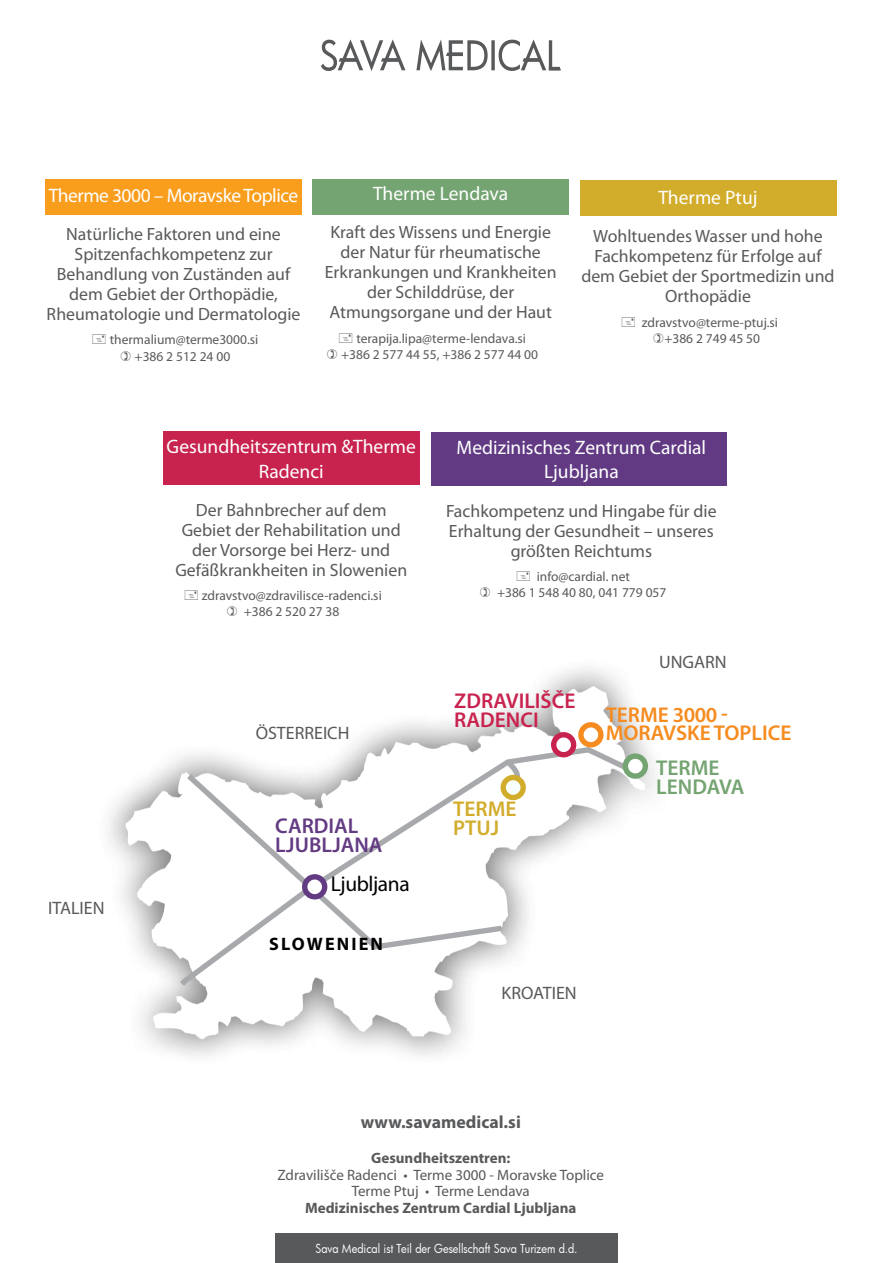
<style>
.page{position:relative;width:893px;height:1263px;background:#fff}
.page>*{position:absolute;margin:0;border:0;box-sizing:border-box;transform-origin:0 0}
.t1{font:600 21.45px/18.8px "Myriad Pro";color:#f68b1f}
.t2{font:600 21.45px/18.8px "Myriad Pro";color:#c8234f}
.t3{font:600 21.45px "Myriad Pro";color:#633b83}
.t4{font:600 21.45px/18.8px "Myriad Pro";color:#74a471}
.t5{font:21.45px "Myriad Pro";letter-spacing:-.02em;color:#000}
.t6{font:600 21.45px "Myriad Pro";color:#d2ac2b}
.t7{font:19.5px/24.3px "Myriad Pro";color:#fff;text-align:center}
.t8{font:19.5px "Myriad Pro";letter-spacing:-.025em;color:#fff}
.t9{font:18px "Myriad Pro";color:#58595b}
.t10{font:700 18px "Myriad Pro";letter-spacing:.12em;color:#000}
.t11{font:17.85px/20px "Myriad Pro";color:#58595b;text-align:center}
.t12{font:700 17.85px "Myriad Pro";color:#58595b}
.t13{font:15px/16.5px "Myriad Pro";color:#58595b;text-align:center}
.t14{font:700 15px "Myriad Pro";color:#58595b}
.t15{font:13.5px/16.2px "Myriad Pro";color:#58595b;text-align:center}
.t16{font:12.15px "Futura";letter-spacing:-.005em;color:#fff;scale:.9 1}
</style>
<div class="page">
<svg style="left:321px;top:39px;width:240px;height:32px"></svg>
<div style="left:45px;top:179px;width:257px;height:36px;background:#f99d1c"></div>
<div style="left:163px;top:431px;width:257px;height:54px;background:#c8234f"></div>
<div style="left:312px;top:179px;width:257px;height:36px;background:#74a471"></div>
<div style="left:580px;top:180px;width:256px;height:36px;background:#d2ac2b"></div>
<div style="left:431px;top:432px;width:296px;height:54px;background:#613a83"></div>
<svg style="left:109px;top:668px;width:546px;height:388px"></svg>
<svg style="left:125px;top:686px;width:520px;height:353px"></svg>
<svg style="left:174px;top:744px;width:460px;height:247px"></svg>
<svg style="left:181px;top:768px;width:326px;height:184px"></svg>
<svg style="left:581px;top:725px;width:20px;height:20px"></svg>
<div style="left:578px;top:722px;width:25px;height:25px;border:5px solid #f68b1f;border-radius:50%"></div>
<svg style="left:625px;top:756px;width:20px;height:20px"></svg>
<div style="left:623px;top:753px;width:25px;height:26px;border:5px solid #74a471;border-radius:50%"></div>
<svg style="left:554px;top:735px;width:20px;height:20px"></svg>
<div style="left:551px;top:732px;width:25px;height:25px;border:5px solid #c8234f;border-radius:50%"></div>
<svg style="left:502px;top:756px;width:21px;height:24px"></svg>
<svg style="left:503px;top:777px;width:20px;height:20px"></svg>
<div style="left:500px;top:775px;width:26px;height:25px;border:5px solid #d2ac2b;border-radius:50%"></div>
<svg style="left:305px;top:877px;width:20px;height:20px"></svg>
<div style="left:302px;top:874px;width:25px;height:25px;border:5px solid #633b83;border-radius:50%"></div>
<div style="left:275px;top:1233px;width:343px;height:30px;background:#58595b"></div>
<p class="t8" style="left:49px;top:183px;width:251px">Therme 3000 – Moravske Toplice</p>
<p class="t11" style="left:47px;top:223px;width:255px">Natürliche Faktoren und eine<br>Spitzenfachkompetenz zur<br>Behandlung von Zuständen auf dem Gebiet der Orthopädie,<br>Rheumatologie und Dermatologie</p>
<p class="t15" style="left:110px;top:331px;width:150px">thermalium@terme3000.si +386 2 512 24 00</p>
<p class="t7" style="left:373px;top:181px;width:137px">Therme Lendava</p>
<p class="t11" style="left:325px;top:222px;width:233px">Kraft des Wissens und Energie der Natur für rheumatische<br>Erkrankungen und Krankheiten der Schilddrüse, der<br>Atmungsorgane und der Haut</p>
<p class="t15" style="left:341px;top:330px;width:199px">terapija.lipa@terme-lendava.si +386 2 577 44 55, +386 2 577 44 00</p>
<p class="t7" style="left:658px;top:185px;width:101px">Therme Ptuj</p>
<p class="t11" style="left:581px;top:226px;width:255px">Wohltuendes Wasser und hohe<br>Fachkompetenz für Erfolge auf dem Gebiet der Sportmedizin und<br>Orthopädie</p>
<p class="t15" style="left:642px;top:314px;width:138px">zdravstvo@terme-ptuj.si +386 2 749 45 50</p>
<p class="t7" style="left:167px;top:434px;width:251px">Gesundheitszentrum &amp;Therme<br>Radenci</p>
<p class="t11" style="left:175px;top:499px;width:233px">Der Bahnbrecher auf dem<br>Gebiet der Rehabilitation und der Vorsorge bei Herz- und<br>Gefäßkrankheiten in Slowenien</p>
<p class="t15" style="left:202px;top:587px;width:181px">zdravstvo@zdravilisce-radenci.si +386 2 520 27 38</p>
<p class="t9" style="left:256px;top:722px;width:95px">ÖSTERREICH</p>
<p class="t7" style="left:457px;top:436px;width:251px;line-height:23.4px">Medizinisches Zentrum Cardial<br>Ljubljana</p>
<p class="t11" style="left:446px;top:500px;width:272px">Fachkompetenz und Hingabe für die<br>Erhaltung der Gesundheit – unseres größten Reichtums</p>
<p class="t15" style="left:497px;top:568px;width:171px">info@cardial. net<br>+386 1 548 40 80, 041 779 057</p>
<p class="t2" style="left:454px;top:691px;width:120px">ZDRAVILIŠČE<br>RADENCI</p>
<p class="t6" style="left:453px;top:795px;width:65px">TERME</p>
<p class="t9" style="left:659px;top:651px;width:69px">UNGARN</p>
<p class="t1" style="left:606px;top:704px;width:187px">TERM E 3000 -<br>MORAVSKE TOPLICE</p>
<p class="t4" style="left:656px;top:758px;width:65px">TERME<br>LENDAVA</p>
<p class="t3" style="left:275px;top:812px;width:72px">CARDIAL</p>
<p class="t6" style="left:453px;top:814px;width:47px">PTUJ</p>
<p class="t3" style="left:275px;top:831px;width:106px">LJUBLJANA</p>
<p class="t9" style="left:48px;top:897px;width:58px">ITALIEN</p>
<p class="t5" style="left:331px;top:871px;width:80px">Ljubljana</p>
<p class="t10" style="left:269px;top:932px;width:115px">Slowenien</p>
<p class="t9" style="left:502px;top:982px;width:77px">KROATIEN</p>
<p class="t12" style="left:361px;top:1110px;width:162px">www.savamedical.si</p>
<p class="t14" style="left:371px;top:1148px;width:141px">Gesundheitszentren:</p>
<p class="t13" style="left:277px;top:1166px;width:328px">Zdravilišče Radenci • Terme 3000 - Moravske Toplice<br>Terme Ptuj • Terme Lendava</p>
<p class="t14" style="left:305px;top:1198px;width:273px">Medizinisches Zentrum Cardial Ljubljana</p>
<p class="t16" style="left:315px;top:1240px;width:293px">Sava Medical ist Teil der Gesellschaft Sava Turizem d.d.</p>
</div>
